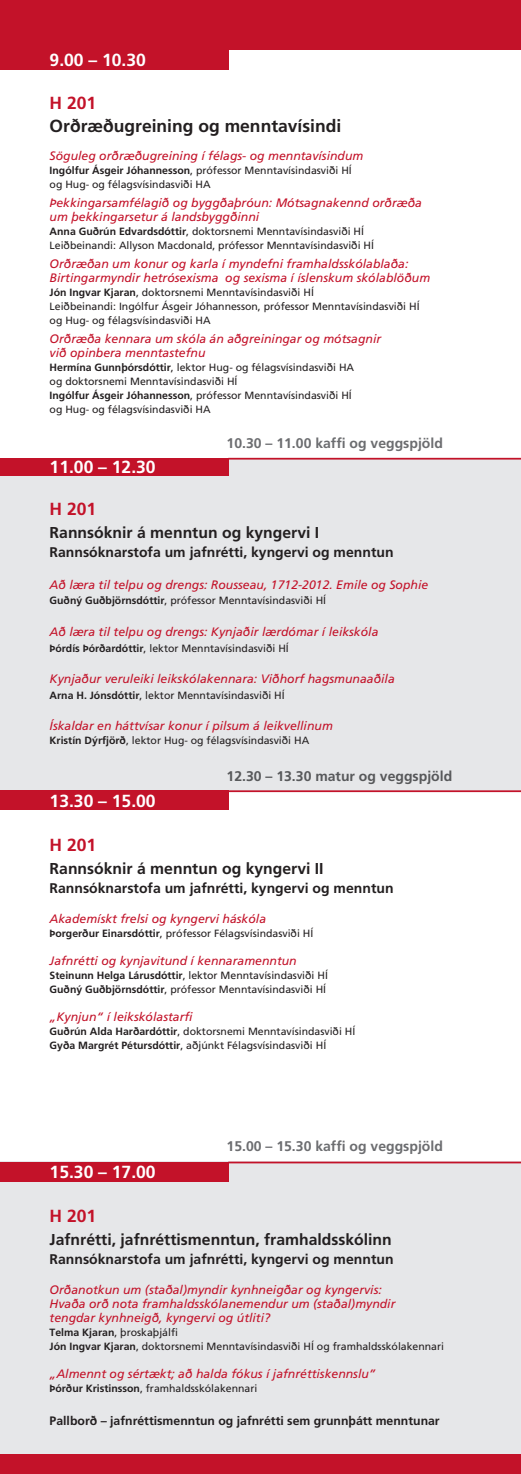
<style>
.page{position:relative;width:521px;height:1474px;background:#fff}
.page>*{position:absolute;margin:0;border:0;box-sizing:border-box;transform-origin:0 0}
.t1{font:700 17.5px "Frutiger";color:#fff}
.t2{font:700 17.5px "Frutiger";color:#231f20}
.t3{font:700 17.5px "Frutiger";color:#c31229}
.t4{font:700 15.75px "Frutiger";color:#231f20}
.t5{font:700 14px "Frutiger";color:#231f20}
.t6{font:700 14px "Frutiger";color:#6c6d70}
.t7{font:700 14px "Frutiger";color:#57585a}
.t8{font:italic 12.25px/14px "Frutiger";color:#c31229}
.t9{font:700 12.25px "Frutiger";color:#231f20}
.t10{font:10.5px/14px "Frutiger";color:#231f20}
.s1{font-weight:700}
</style>
<div class="page">
<div style="left:0;top:458px;width:521px;height:334px;background:#e6e7e9"></div>
<div style="left:0;top:1161px;width:521px;height:312px;background:#e6e7e9"></div>
<hr style="left:228px;top:1161px;width:293px;height:2px;background:#c31229">
<div style="left:0;top:0;width:521px;height:50px;background:#c31229"></div>
<div style="left:0;top:45px;width:228px;height:24px;background:#c31229"></div>
<div style="left:0;top:1161px;width:228px;height:20px;background:#c31229"></div>
<div style="left:0;top:790px;width:228px;height:20px;background:#c31229"></div>
<hr style="left:228px;top:790px;width:293px;height:2px;background:#c31229">
<div style="left:0;top:458px;width:228px;height:17px;background:#c31229"></div>
<hr style="left:228px;top:458px;width:293px;height:1px;background:#c31229">
<div style="left:0;top:1453px;width:521px;height:20px;background:#c31229"></div>
<h1 class="t1" style="left:50px;top:50px;width:98px">9.00 – 10.30</h1>
<h1 class="t3" style="left:50px;top:93px;width:48px">H 201</h1>
<h1 class="t2" style="left:50px;top:116px;width:293px">Orðræðugreining og menntavísindi</h1>
<p class="t8" style="left:50px;top:149px;width:315px">Söguleg orðræðugreining í félags- og menntavísindum</p>
<p class="t10" style="left:50px;top:163px;width:304px"><span class="s1">Ingólfur Ásgeir Jóhannesson</span>, prófessor Menntavísindasviði HÍ og Hug- og félagsvísindasviði HA</p>
<p class="t8" style="left:50px;top:196px;width:374px">Þekkingarsamfélagið og byggðaþróun: Mótsagnakennd orðræða um þekkingarsetur á landsbyggðinni</p>
<p class="t10" style="left:50px;top:224px;width:326px"><span class="s1">Anna Guðrún Edvardsdóttir</span>, doktorsnemi Menntavísindasviði HÍ<br>Leiðbeinandi: Allyson Macdonald, prófessor Menntavísindasviði HÍ</p>
<p class="t8" style="left:50px;top:257px;width:382px">Orðræðan um konur og karla í myndefni framhaldsskólablaða:<br>Birtingarmyndir hetrósexisma og sexisma í íslenskum skólablöðum</p>
<p class="t10" style="left:50px;top:285px;width:371px"><span class="s1">Jón Ingvar Kjaran</span>, doktorsnemi Menntavísindasviði HÍ<br>Leiðbeinandi: Ingólfur Ásgeir Jóhannesson, prófessor Menntavísindasviði HÍ og Hug- og félagsvísindasviði HA</p>
<p class="t8" style="left:50px;top:332px;width:333px">Orðræða kennara um skóla án aðgreiningar og mótsagnir við opinbera menntastefnu</p>
<p class="t10" style="left:50px;top:360px;width:306px"><span class="s1">Hermína Gunnþórsdóttir</span>, lektor Hug- og félagsvísindasviði HA og doktorsnemi Menntavísindasviði HÍ<br><span class="s1">Ingólfur Ásgeir Jóhannesson</span>, prófessor Menntavísindasviði HÍ og Hug- og félagsvísindasviði HA</p>
<h1 class="t1" style="left:50px;top:457px;width:108px">11.00 – 12.30</h1>
<h3 class="t6" style="left:227px;top:435px;width:218px">10.30 – 11.00 kaffi og veggspjöld</h3>
<h1 class="t3" style="left:50px;top:498px;width:48px">H 201</h1>
<h2 class="t4" style="left:50px;top:523px;width:271px">Rannsóknir á menntun og kyngervi I</h2>
<h3 class="t5" style="left:50px;top:544px;width:345px">Rannsóknarstofa um jafnrétti, kyngervi og menntun</h3>
<p class="t8" style="left:50px;top:577px;width:380px">Að læra til telpu og drengs: Rousseau, 1712-2012. Emile og Sophie</p>
<p class="t10" style="left:50px;top:593px;width:278px"><span class="s1">Guðný Guðbjörnsdóttir</span>, prófessor Menntavísindasviði HÍ</p>
<p class="t8" style="left:50px;top:624px;width:330px">Að læra til telpu og drengs: Kynjaðir lærdómar í leikskóla</p>
<p class="t10" style="left:50px;top:641px;width:241px"><span class="s1">Þórdís Þórðardóttir</span>, lektor Menntavísindasviði HÍ</p>
<p class="t8" style="left:50px;top:672px;width:347px">Kynjaður veruleiki leikskólakennara: Viðhorf hagsmunaaðila</p>
<p class="t10" style="left:50px;top:688px;width:237px"><span class="s1">Arna H. Jónsdóttir</span>, lektor Menntavísindasviði HÍ</p>
<p class="t8" style="left:50px;top:719px;width:285px">Ískaldar en háttvísar konur í pilsum á leikvellinum</p>
<p class="t10" style="left:50px;top:733px;width:261px"><span class="s1">Kristín Dýrfjörð</span>, lektor Hug- og félagsvísindasviði HA</p>
<h1 class="t1" style="left:50px;top:790px;width:108px">13.30 – 15.00</h1>
<h3 class="t7" style="left:227px;top:768px;width:227px">12.30 – 13.30 matur og veggspjöld</h3>
<h1 class="t3" style="left:50px;top:835px;width:48px">H 201</h1>
<h2 class="t4" style="left:50px;top:859px;width:275px">Rannsóknir á menntun og kyngervi II</h2>
<h3 class="t5" style="left:50px;top:880px;width:345px">Rannsóknarstofa um jafnrétti, kyngervi og menntun</h3>
<p class="t8" style="left:50px;top:911px;width:218px">Akademískt frelsi og kyngervi háskóla</p>
<p class="t10" style="left:50px;top:926px;width:265px"><span class="s1">Þorgerður Einarsdóttir</span>, prófessor Félagsvísindasviði HÍ</p>
<p class="t8" style="left:50px;top:953px;width:249px">Jafnrétti og kynjavitund í kennaramenntun</p>
<p class="t10" style="left:50px;top:968px;width:280px"><span class="s1">Steinunn Helga Lárusdóttir</span>, lektor Menntavísindasviði HÍ<br><span class="s1">Guðný Guðbjörnsdóttir</span>, prófessor Menntavísindasviði HÍ</p>
<p class="t8" style="left:50px;top:1009px;width:144px">„Kynjun“ í leikskólastarfi</p>
<p class="t10" style="left:50px;top:1024px;width:307px"><span class="s1">Guðrún Alda Harðardóttir</span>, doktorsnemi Menntavísindasviði HÍ<br><span class="s1">Gyða Margrét Pétursdóttir</span>, aðjúnkt Félagsvísindasviði HÍ</p>
<h1 class="t1" style="left:50px;top:1161px;width:108px">15.30 – 17.00</h1>
<h3 class="t6" style="left:227px;top:1138px;width:218px">15.00 – 15.30 kaffi og veggspjöld</h3>
<h1 class="t3" style="left:50px;top:1205px;width:48px">H 201</h1>
<h2 class="t4" style="left:50px;top:1229px;width:344px">Jafnrétti, jafnréttismenntun, framhaldsskólinn</h2>
<h3 class="t5" style="left:50px;top:1250px;width:345px">Rannsóknarstofa um jafnrétti, kyngervi og menntun</h3>
<p class="t8" style="left:50px;top:1282px;width:347px">Orðanotkun um (staðal)myndir kynhneigðar og kyngervis:<br>Hvaða orð nota framhaldsskólanemendur um (staðal)myndir tengdar kynhneigð, kyngervi og útliti?</p>
<p class="t10" style="left:50px;top:1324px;width:396px"><span class="s1">Telma Kjaran</span>, þroskaþjálfi<br><span class="s1">Jón Ingvar Kjaran</span>, doktorsnemi Menntavísindasviði HÍ og framhaldsskólakennari</p>
<p class="t8" style="left:50px;top:1366px;width:328px">„Almennt og sértækt; að halda fókus í jafnréttiskennslu”</p>
<p class="t10" style="left:50px;top:1380px;width:209px"><span class="s1">Þórður Kristinsson</span>, framhaldsskólakennari</p>
<p class="t9" style="left:50px;top:1413px;width:392px">Pallborð – jafnréttismenntun og jafnrétti sem grunnþátt menntunar</p>
</div>
